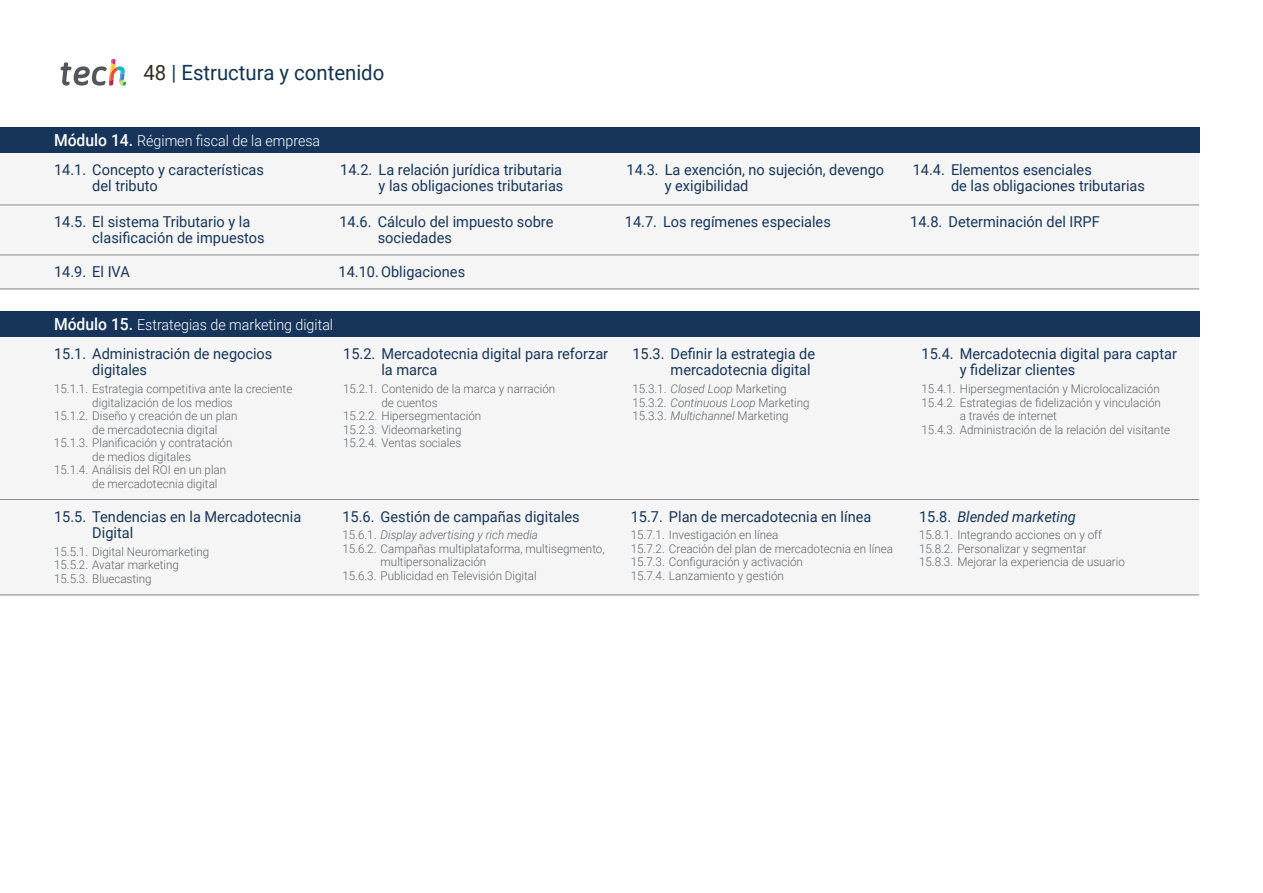
<style>
.page{position:relative;width:1263px;height:893px;background:#fff}
.page>*{position:absolute;margin:0;border:0;box-sizing:border-box;transform-origin:0 0}
.t1{font:21px "Roboto";color:#123352}
.t2{font:15px/16.5px "Roboto";color:#17355b}
.t3{font:300 15px "Roboto";color:#fff;scale:.95 1}
.t4{font:italic 15px "Roboto";color:#17355b}
.t5{font:300 12px/13.5px "Roboto";color:#61646a}
.t6{font:italic 300 12px "Roboto";color:#61646a}
.s1{color:#312e20}
.s2{font-weight:500;font-size:16.5px}
.s3{font-style:normal}
.s4{font-style:italic}
</style>
<div class="page">
<div style="left:0;top:153px;width:1199px;height:136px;background:#f4f5f4"></div>
<div style="left:0;top:128px;width:1199px;height:25px;background:#17355b"></div>
<hr style="left:0;top:205px;width:1199px;height:1px;background:#878a8e">
<hr style="left:0;top:255px;width:1199px;height:1px;background:#878a8e">
<hr style="left:0;top:289px;width:1199px;height:1px;background:#878a8e">
<div style="left:0;top:337px;width:1199px;height:258px;background:#f4f5f4"></div>
<div style="left:0;top:311px;width:1199px;height:26px;background:#17355b"></div>
<hr style="left:0;top:499px;width:1199px;height:1px;background:#878a8e">
<hr style="left:0;top:595px;width:1199px;height:1px;background:#878a8e">
<svg style="left:61px;top:59px;width:65px;height:27px"></svg>
<h1 class="t1" style="left:144px;top:57px;width:242px"><span class="s1">48</span> | Estructura y contenido</h1>
<p class="t3" style="left:54px;top:130px;width:282px"><span class="s2">Módulo 14.</span> Régimen fiscal de la empresa</p>
<p class="t2" style="left:92px;top:161px;width:173px;text-indent:-38px">14.1. Concepto y características del tributo</p>
<p class="t2" style="left:340px;top:161px;width:225px;text-align:right">14.2. La relación jurídica tributaria y las obligaciones tributarias</p>
<p class="t2" style="left:665px;top:161px;width:221px;text-indent:-38px">14.3. La exención, no sujeción, devengo y exigibilidad</p>
<p class="t2" style="left:951px;top:161px;width:195px;text-indent:-38px">14.4. Elementos esenciales<br>de las obligaciones tributarias</p>
<p class="t2" style="left:92px;top:213px;width:174px;text-indent:-38px">14.5. El sistema Tributario y la clasificación de impuestos</p>
<p class="t2" style="left:378px;top:213px;width:177px;text-indent:-38px">14.6. Cálculo del impuesto sobre sociedades</p>
<p class="t2" style="left:625px;top:213px;width:207px">14.7. Los regímenes especiales</p>
<p class="t2" style="left:910px;top:213px;width:191px">14.8. Determinación del IRPF</p>
<p class="t2" style="left:54px;top:263px;width:77px">14.9. El IVA</p>
<p class="t2" style="left:339px;top:263px;width:128px">14.10.Obligaciones</p>
<p class="t3" style="left:54px;top:314px;width:295px"><span class="s2">Módulo 15.</span> Estrategias de marketing digital</p>
<p class="t2" style="left:92px;top:345px;width:182px;text-indent:-38px">15.1. Administración de negocios digitales</p>
<p class="t5" style="left:54px;top:382px;width:240px">15.1.1. Estrategia competitiva ante la creciente</p>
<p class="t5" style="left:92px;top:395px;width:142px">digitalización de los medios</p>
<p class="t5" style="left:54px;top:409px;width:185px">15.1.2. Diseño y creación de un plan</p>
<p class="t5" style="left:92px;top:422px;width:127px">de mercadotecnia digital</p>
<p class="t5" style="left:54px;top:436px;width:180px">15.1.3. Planificación y contratación</p>
<p class="t5" style="left:92px;top:449px;width:100px">de medios digitales</p>
<p class="t5" style="left:54px;top:463px;width:174px">15.1.4. Análisis del ROI en un plan</p>
<p class="t5" style="left:92px;top:476px;width:127px">de mercadotecnia digital</p>
<p class="t2" style="left:92px;top:507px;width:211px;text-indent:-38px">15.5. Tendencias en la Mercadotecnia<br>Digital</p>
<p class="t5" style="left:54px;top:544px;width:157px">15.5.1. Digital Neuromarketing<br>15.5.2. Avatar marketing<br>15.5.3. Bluecasting</p>
<p class="t2" style="left:381px;top:345px;width:228px;text-indent:-38px">15.2. Mercadotecnia digital para reforzar la marca</p>
<p class="t5" style="left:343px;top:382px;width:214px">15.2.1. Contenido de la marca y narración</p>
<p class="t5" style="left:381px;top:395px;width:58px">de cuentos</p>
<p class="t5" style="left:343px;top:409px;width:140px">15.2.2. Hipersegmentación</p>
<p class="t5" style="left:343px;top:422px;width:120px">15.2.3. Videomarketing</p>
<p class="t5" style="left:343px;top:436px;width:120px">15.2.4. Ventas sociales</p>
<p class="t2" style="left:342px;top:507px;width:239px">15.6. Gestión de campañas digitales</p>
<p class="t6" style="left:342px;top:527px;width:197px"><span class="s3">15.6.1.</span> Display advertising y rich media</p>
<p class="t5" style="left:342px;top:541px;width:264px">15.6.2. Campañas multiplataforma, multisegmento,</p>
<p class="t5" style="left:381px;top:555px;width:107px">multipersonalización</p>
<p class="t5" style="left:342px;top:568px;width:196px">15.6.3. Publicidad en Televisión Digital</p>
<p class="t2" style="left:671px;top:345px;width:146px;text-indent:-38px">15.3. Definir la estrategia de mercadotecnia digital</p>
<p class="t5" style="left:632px;top:382px;width:179px">15.3.1. <span class="s4">Closed Loop</span> Marketing<br>15.3.2. <span class="s4">Continuous Loop</span> Marketing<br>15.3.3. <span class="s4">Multichannel</span> Marketing</p>
<p class="t2" style="left:631px;top:507px;width:242px">15.7. Plan de mercadotecnia en línea</p>
<p class="t5" style="left:631px;top:528px;width:264px">15.7.1. Investigación en línea<br>15.7.2. Creación del plan de mercadotecnia en línea 15.7.3. Configuración y activación<br>15.7.4. Lanzamiento y gestión</p>
<p class="t2" style="left:960px;top:345px;width:219px;text-indent:-38px">15.4. Mercadotecnia digital para captar y fidelizar clientes</p>
<p class="t5" style="left:921px;top:382px;width:240px">15.4.1. Hipersegmentación y Microlocalización</p>
<p class="t5" style="left:921px;top:395px;width:241px">15.4.2. Estrategias de fidelización y vinculación</p>
<p class="t5" style="left:960px;top:409px;width:99px">a través de internet</p>
<p class="t5" style="left:921px;top:422px;width:250px">15.4.3. Administración de la relación del visitante</p>
<p class="t4" style="left:919px;top:506px;width:158px"><span class="s3">15.8.</span> Blended marketing</p>
<p class="t5" style="left:919px;top:528px;width:207px">15.8.1. Integrando acciones on y off<br>15.8.2. Personalizar y segmentar<br>15.8.3. Mejorar la experiencia de usuario</p>
</div>
